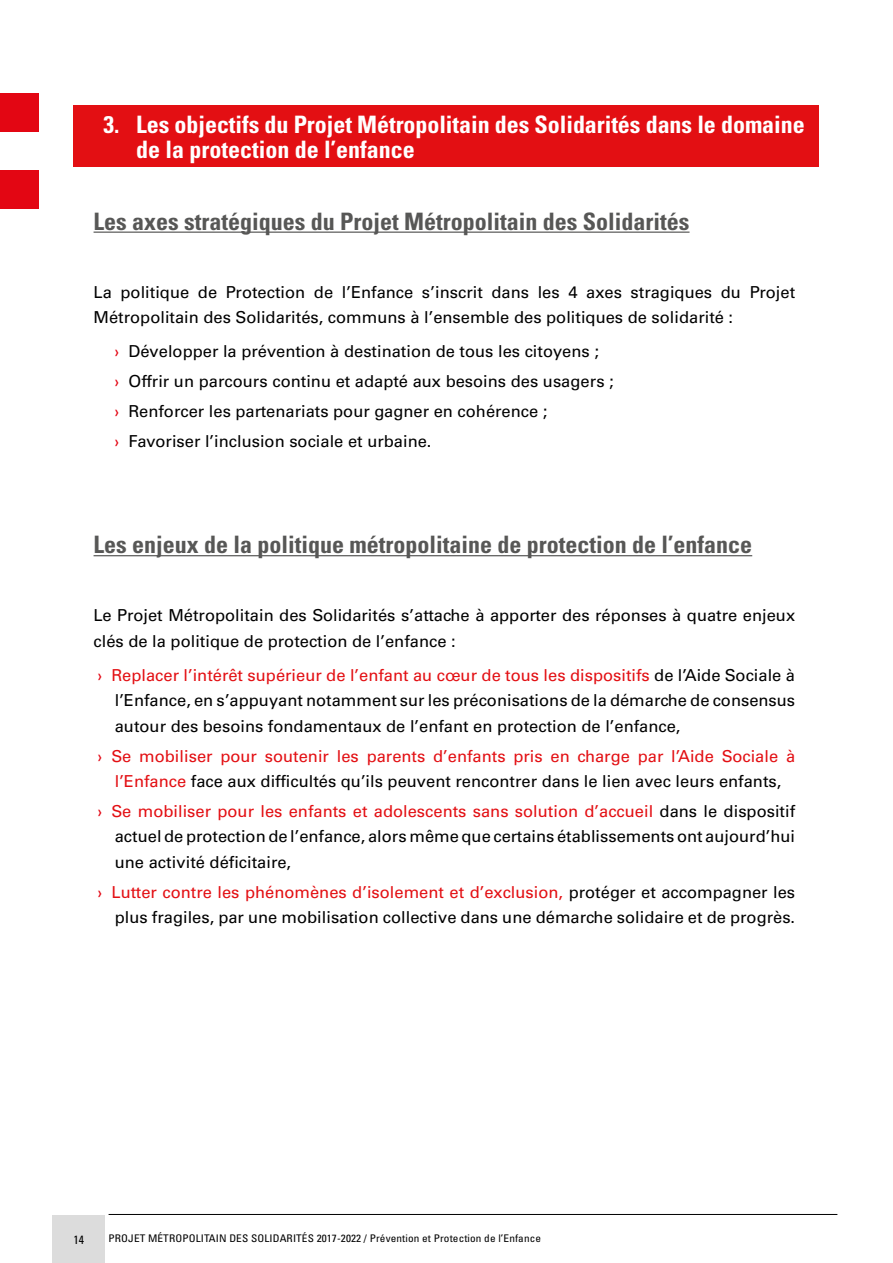
<style>
.page{position:relative;width:893px;height:1263px;background:#fff}
.page>*{position:absolute;margin:0;border:0;box-sizing:border-box;transform-origin:0 0}
.t1{font:700 condensed 24px "Univers";color:#575756}
.t2{font:700 condensed 24px/25.5px "Univers";letter-spacing:-.005em;color:#fff}
.t3{font:16.5px/25.5px "Univers";color:#000}
.t4{font:16.5px/25.5px "Univers";color:#e30f13;text-align:center}
.t5{font:condensed 12px "Univers";color:#000}
.t6{font:condensed 10.5px "Univers";letter-spacing:.01em;color:#000;scale:1.07 1}
.s1{color:#e30613}
.s2{color:#e30f13}
.s3{color:#000}
</style>
<div class="page">
<div style="left:0;top:94px;width:38px;height:38px;background:#e30613"></div>
<div style="left:0;top:170px;width:38px;height:39px;background:#e30613"></div>
<div style="left:52px;top:1215px;width:53px;height:48px;background:#dcdcdc"></div>
<hr style="left:109px;top:1214px;width:728px;height:1px;background:#000">
<div style="left:74px;top:105px;width:745px;height:62px;background:#e30f13"></div>
<hr style="left:94px;top:232px;width:595px;height:1px;background:#575756">
<hr style="left:94px;top:555px;width:658px;height:1px;background:#575756">
<h1 class="t2" style="left:136px;top:111px;width:670px;text-indent:-33px">3. Les objectifs du Projet Métropolitain des Solidarités dans le domaine de la protection de l’enfance</h1>
<h1 class="t1" style="left:94px;top:206px;width:597px">Les axes stratégiques du Projet Métropolitain des Solidarités</h1>
<p class="t3" style="left:94px;top:279px;width:703px">La politique de Protection de l’Enfance s’inscrit dans les 4 axes stragiques du Projet<br>Métropolitain des Solidarités, communs à l’ensemble des politiques de solidarité :</p>
<p class="t3" style="left:115px;top:337px;width:501px;line-height:29.7px"><span class="s1">›</span> Développer la prévention à destination de tous les citoyens ;<br><span class="s1">›</span> Offrir un parcours continu et adapté aux besoins des usagers ; <span class="s1">›</span> Renforcer les partenariats pour gagner en cohérence ;<br><span class="s1">›</span> Favoriser l’inclusion sociale et urbaine.</p>
<h1 class="t1" style="left:94px;top:530px;width:660px">Les enjeux de la politique métropolitaine de protection de l’enfance</h1>
<p class="t3" style="left:94px;top:603px;width:703px">Le Projet Métropolitain des Solidarités s’attache à apporter des réponses à quatre enjeux clés de la politique de protection de l’enfance :</p>
<p class="t3" style="left:115px;top:662px;width:682px;text-align:justify;text-indent:-17px"><span class="s1">›</span> <span class="s2">Replacer l’intérêt supérieur de l’enfant au cœur de tous les dispositifs</span> de l’Aide Sociale à l’Enfance, en s’appuyant notamment sur les préconisations de la démarche de consensus autour des besoins fondamentaux de l’enfant en protection de l’enfance,</p>
<p class="t4" style="left:98px;top:743px;width:699px"><span class="s1">›</span> Se mobiliser pour soutenir les parents d’enfants pris en charge par l’Aide Sociale à l’Enfance <span class="s3">face aux difficultés qu’ils peuvent rencontrer dans le lien avec leurs enfants,</span></p>
<p class="t3" style="left:115px;top:798px;width:682px;text-align:justify;text-indent:-17px"><span class="s1">›</span> <span class="s2">Se mobiliser pour les enfants et adolescents sans solution d’accueil</span> dans le dispositif actuel de protection de l’enfance, alors même que certains établissements ont aujourd’hui une activité déficitaire,</p>
<p class="t3" style="left:98px;top:879px;width:699px;text-align:right"><span class="s1">›</span> <span class="s2">Lutter contre les phénomènes d’isolement et d’exclusion,</span> protéger et accompagner les plus fragiles, par une mobilisation collective dans une démarche solidaire et de progrès.</p>
<p class="t5" style="left:73px;top:1232px;width:12px">14</p>
<p class="t6" style="left:109px;top:1232px;width:406px">PROJET MÉTROPOLITAIN DES SOLIDARITÉS 2017-2022 / Prévention et Protection de l’Enfance</p>
</div>
